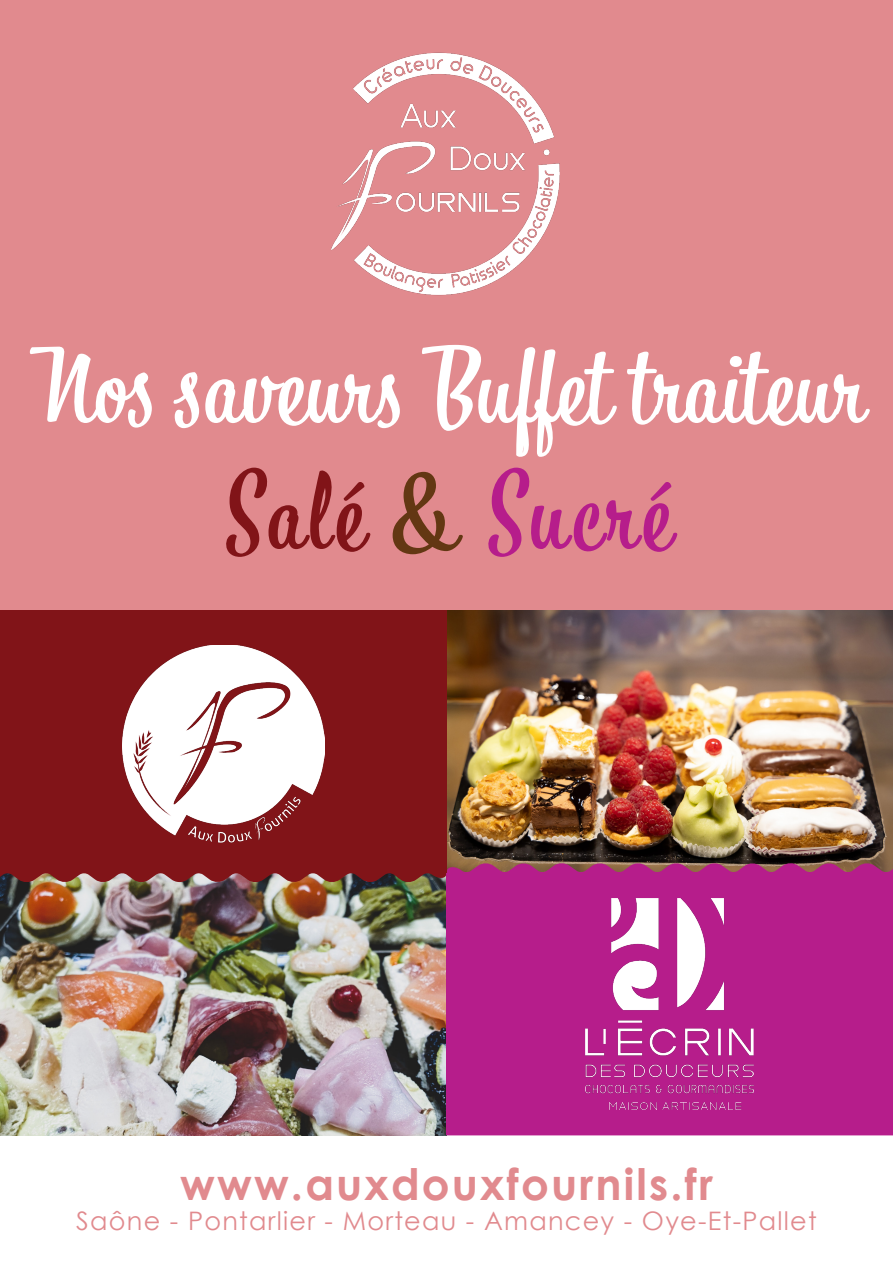
<style>
.page{position:relative;width:893px;height:1263px;background:#fff}
.page>*{position:absolute;margin:0;border:0;box-sizing:border-box;transform-origin:0 0}
.t1{font:105px "Bistro Script";letter-spacing:.01em;color:#fff}
.t2{font:105px "Bistro Script";letter-spacing:.05em;color:#b61d8b}
.t3{font:700 43.5px "Century Gothic";letter-spacing:.05em;color:#e18a8e}
.t4{font:25.5px "Century Gothic";letter-spacing:.05em;color:#e18a8e}
.s1{color:#811418}
.s2{color:#633713}
</style>
<div class="page">
<img style="left:0;top:883px;width:446px;height:252px">
<img style="left:0;top:872px;width:446px;height:11px">
<img style="left:446px;top:610px;width:447px;height:252px">
<svg style="left:446px;top:862px;width:447px;height:10px;background:#9c4766"></svg>
<div style="left:446px;top:872px;width:447px;height:263px;background:#b61d8b"></div>
<div style="left:0;top:610px;width:446px;height:262px;background:#811418"></div>
<img style="left:122px;top:646px;width:202px;height:197px">
<div style="left:0;top:0;width:893px;height:610px;background:#e18a8e"></div>
<img style="left:586px;top:899px;width:168px;height:210px">
<img style="left:331px;top:52px;width:229px;height:244px">
<p class="t1" style="left:30px;top:321px;width:832px">Nos saveurs Buffet traiteur</p>
<p class="t2" style="left:223px;top:447px;width:449px"><span class="s1">Salé</span> <span class="s2">&amp;</span> Sucré</p>
<p class="t3" style="left:180px;top:1151px;width:534px">www.auxdouxfournils.fr</p>
<p class="t4" style="left:76px;top:1203px;width:742px">Saône - Pontarlier - Morteau - Amancey - Oye-Et-Pallet</p>
</div>
